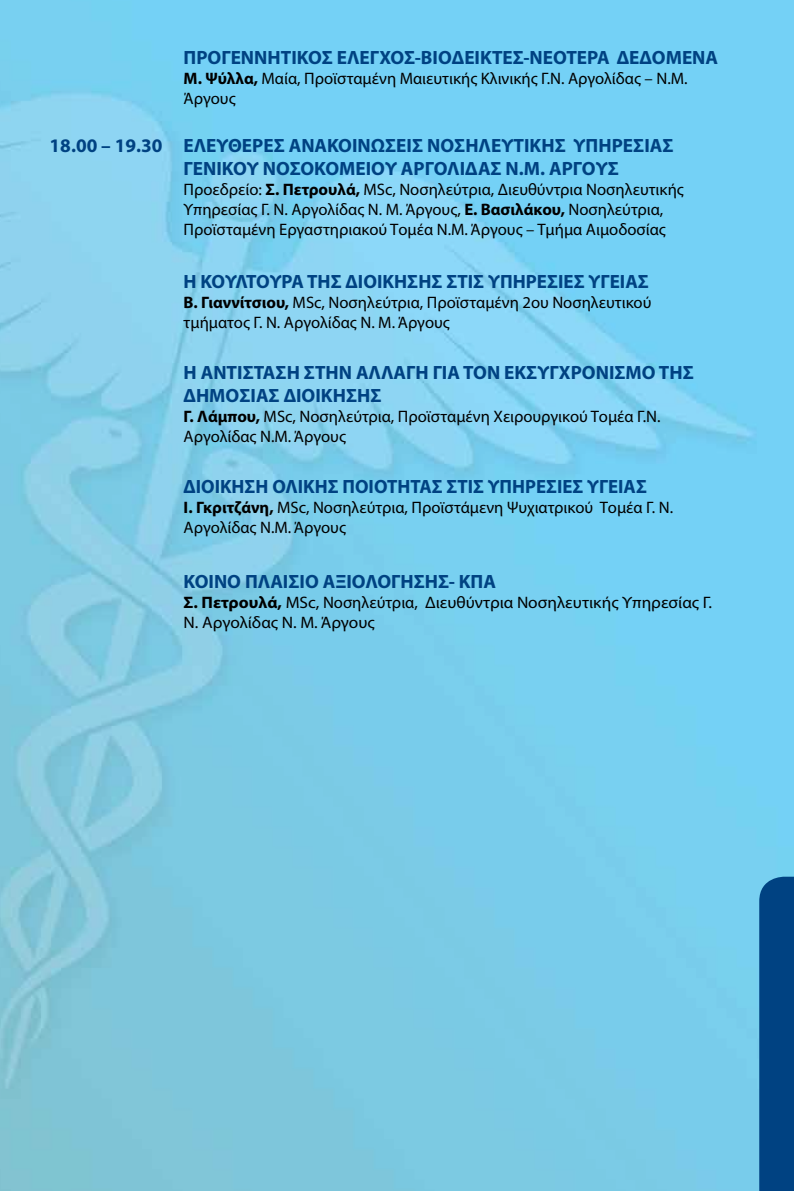
<style>
.page{position:relative;width:794px;height:1191px;background:#fff}
.page>*{position:absolute;margin:0;border:0;box-sizing:border-box;transform-origin:0 0}
.t1{font:700 19.25px/23.1px "Myriad Pro";color:#004282}
.t2{font:16.62px/19.9px "Myriad Pro";color:#000}
.t3{font:16.62px/19.9px "Myriad Pro";color:#000;scale:1.04 1}
.s1{font-weight:700}
</style>
<div class="page">
<img style="left:0;top:0;width:794px;height:1191px">
<div style="left:759px;top:876px;width:35px;height:315px;background:#004282"></div>
<p class="t1" style="left:183px;top:45px;width:536px">ΠΡΟΓΕΝΝΗΤΙΚΟΣ ΕΛΕΓΧΟΣ-ΒΙΟΔΕΙΚΤΕΣ-ΝΕΟΤΕΡΑ ΔΕΔΟΜΕΝΑ</p>
<p class="t2" style="left:184px;top:68px;width:505px"><span class="s1">Μ. Ψύλλα,</span> Μαία, Προϊσταμένη Μαιευτικής Κλινικής Γ.Ν. Αργολίδας – Ν.Μ.<br>Άργους</p>
<p class="t1" style="left:183px;top:133px;width:491px;text-indent:-134px">18.00 – 19.30 ΕΛΕΥΘΕΡΕΣ ΑΝΑΚΟΙΝΩΣΕΙΣ ΝΟΣΗΛΕΥΤΙΚΗΣ ΥΠΗΡΕΣΙΑΣ<br>ΓΕΝΙΚΟΥ ΝΟΣΟΚΟΜΕΙΟΥ ΑΡΓΟΛΙΔΑΣ Ν.Μ. ΑΡΓΟΥΣ</p>
<p class="t2" style="left:184px;top:179px;width:502px">Προεδρείο: <span class="s1">Σ. Πετρουλά,</span> MSc, Νοσηλεύτρια, Διευθύντρια Νοσηλευτικής<br>Υπηρεσίας Γ. Ν. Αργολίδας Ν. Μ. Άργους, <span class="s1">Ε. Βασιλάκου,</span> Νοσηλεύτρια,<br>Προϊσταμένη Εργαστηριακού Τομέα Ν.Μ. Άργους – Τμήμα Αιμοδοσίας</p>
<p class="t1" style="left:183px;top:269px;width:467px">Η ΚΟΥΛΤΟΥΡΑ ΤΗΣ ΔΙΟΙΚΗΣΗΣ ΣΤΙΣ ΥΠΗΡΕΣΙΕΣ ΥΓΕΙΑΣ</p>
<p class="t2" style="left:184px;top:292px;width:469px"><span class="s1">Β. Γιαννίτσιου,</span> MSc, Νοσηλεύτρια, Προϊσταμένη 2ου Νοσηλευτικού τμήματος Γ. Ν. Αργολίδας Ν. Μ. Άργους</p>
<p class="t1" style="left:183px;top:360px;width:512px">Η ΑΝΤΙΣΤΑΣΗ ΣΤΗΝ ΑΛΛΑΓΗ ΓΙΑ ΤΟΝ ΕΚΣΥΓΧΡΟΝΙΣΜΟ ΤΗΣ<br>ΔΗΜΟΣΙΑΣ ΔΙΟΙΚΗΣΗΣ</p>
<p class="t2" style="left:184px;top:406px;width:478px"><span class="s1">Γ. Λάμπου,</span> MSc, Νοσηλεύτρια, Προϊσταμένη Χειρουργικού Τομέα Γ.Ν.<br>Αργολίδας Ν.Μ. Άργους</p>
<p class="t1" style="left:183px;top:474px;width:465px">ΔΙΟΙΚΗΣΗ ΟΛΙΚΗΣ ΠΟΙΟΤΗΤΑΣ ΣΤΙΣ ΥΠΗΡΕΣΙΕΣ ΥΓΕΙΑΣ</p>
<p class="t2" style="left:184px;top:497px;width:491px"><span class="s1">Ι. Γκριτζάνη,</span> MSc, Νοσηλεύτρια, Προϊστάμενη Ψυχιατρικού Τομέα Γ. Ν.<br>Αργολίδας Ν.Μ. Άργους</p>
<p class="t1" style="left:183px;top:569px;width:314px">ΚΟΙΝΟ ΠΛΑΙΣΙΟ ΑΞΙΟΛΟΓΗΣΗΣ- ΚΠΑ</p>
<p class="t3" style="left:184px;top:592px;width:509px"><span class="s1">Σ. Πετρουλά,</span> MSc, Νοσηλεύτρια, Διευθύντρια Νοσηλευτικής Υπηρεσίας Γ.<br>Ν. Αργολίδας Ν. Μ. Άργους</p>
</div>
